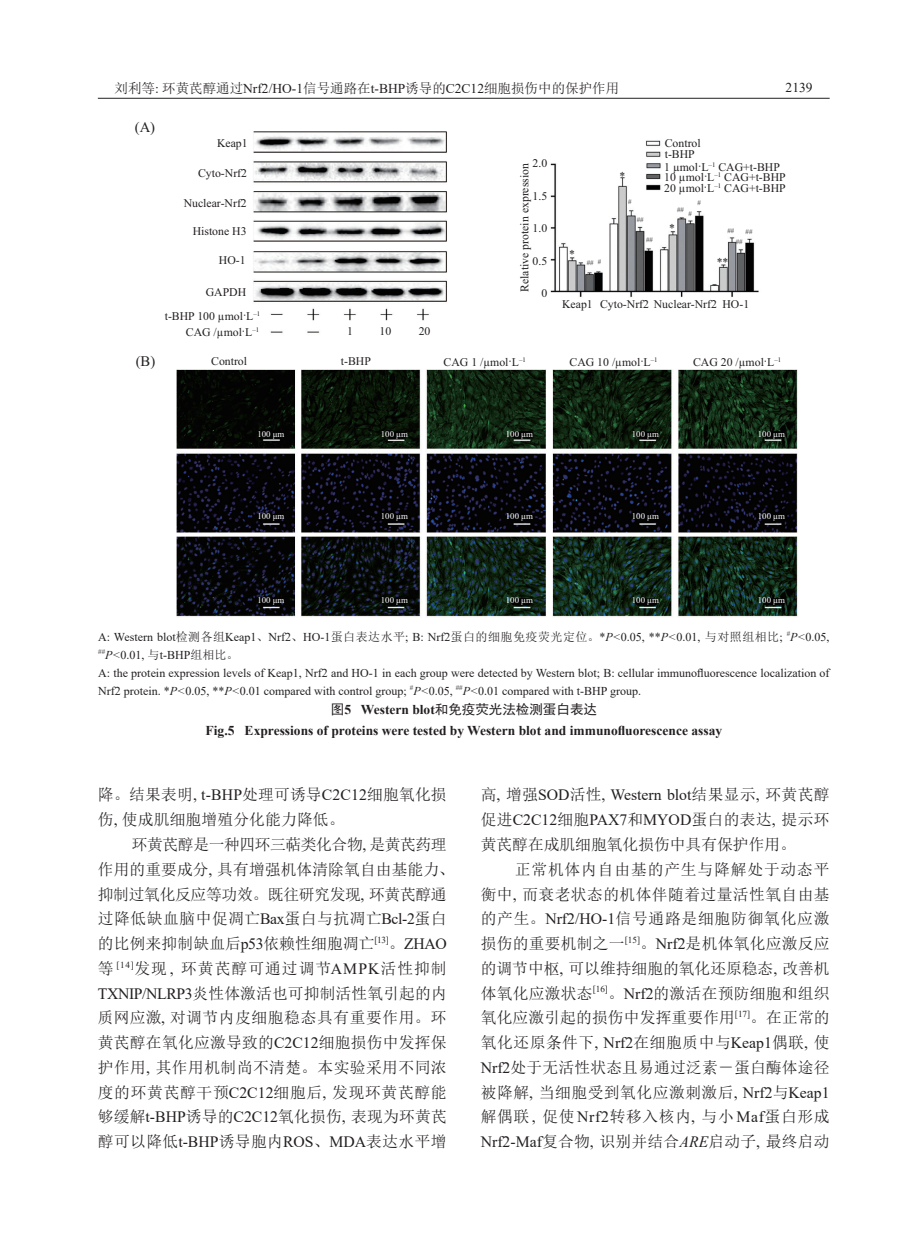
<style>
.page{position:relative;width:919px;height:1238px;background:#fff}
.page>*{position:absolute;margin:0;border:0;box-sizing:border-box;transform-origin:0 0}
.正文{font:15.75px/24.8px "Sim Sun";letter-spacing:.015em;color:#231f20}
.t1{font:14.7px "Times New Roman";color:#231f20}
.表头_图题{font:700 13.5px "Times New Roman";color:#231f20}
.t2{font:13.5px "Sim Sun";color:#231f20}
.表头_图题-2{font:13.5px "Sim Hei";color:#231f20}
.t3{font:13.5px "Times New Roman";color:#231f20}
.表格_图注{font:12px/18px "Times New Roman";color:#231f20}
.t4{font:11.7px/23.1px "Times New Roman";color:#231f20}
.t5{font:8.85px "Times New Roman";color:#fff}
.t6{font:6.9px "Times New Roman";color:#231f20}
.s1{font-family:"Times New Roman"}
.s2{font-family:"Sim Sun"}
.s3{font-style:italic}
.s4{font-family:"Times New Roman";font-weight:700}
.s5{font-family:"Times New Roman";font-style:italic}
</style>
<div class="page">
<hr style="left:98px;top:98px;width:731px;height:1px;background:#231f20">
<img style="left:176px;top:131px;width:622px;height:486px">
<p class="t2" style="left:114px;top:81px;width:506px">刘利等<span class="s1">:</span> 环黄芪醇通过<span class="s1">Nrf2/HO-1</span>信号通路在<span class="s1">t-BHP</span>诱导的<span class="s1">C2C12</span>细胞损伤中的保护作用</p>
<p class="t3" style="left:785px;top:78px;width:28px">2139</p>
<p class="t1" style="left:135px;top:122px;width:22px">(A)</p>
<p class="t1" style="left:136px;top:356px;width:21px">(B)</p>
<p class="t4" style="left:217px;top:133px;width:32px">Keap1</p>
<p class="t4" style="left:198px;top:162px;width:50px">Cyto-Nrf2</p>
<p class="t4" style="left:184px;top:192px;width:65px">Nuclear-Nrf2</p>
<p class="t4" style="left:193px;top:221px;width:55px">Histone H3</p>
<p class="t4" style="left:219px;top:250px;width:28px">HO-1</p>
<p class="t4" style="left:206px;top:282px;width:42px">GAPDH</p>
<p class="t4" style="left:165px;top:305px;width:97px">t-BHP 100 µmol·L<sup>–1</sup></p>
<p class="t4" style="left:186px;top:321px;width:68px">CAG /µmol·L</p>
<p class="t4" style="left:347px;top:321px;width:7px">1</p>
<p class="t4" style="left:379px;top:321px;width:13px">10</p>
<p class="t4" style="left:418px;top:321px;width:13px">20</p>
<p class="t6" style="left:252px;top:327px;width:8px">–1</p>
<p class="t4" style="left:532px;top:153px;width:16px">2.0</p>
<p class="t4" style="left:532px;top:185px;width:16px">1.5</p>
<p class="t4" style="left:532px;top:218px;width:16px">1.0</p>
<p class="t4" style="left:532px;top:250px;width:16px">0.5</p>
<p class="t4" style="left:541px;top:282px;width:7px">0</p>
<p class="t4" style="left:514px;top:292px;width:130px;rotate:-90deg">Relative protein expression</p>
<p class="t4" style="left:619px;top:165px;width:7px">*</p>
<p class="t4" style="left:664px;top:133px;width:117px">Control<br>1 µmol·L<sup>–1</sup> CAG+t-BHP</p>
<p class="t4" style="left:664px;top:173px;width:123px;line-height:10.6px">10 µmol·L<sup>–1</sup> CAG+t-BHP<br>20 µmol·L<sup>–1</sup> CAG+t-BHP</p>
<p class="t4" style="left:664px;top:144px;width:32px">t-BHP</p>
<p class="t4" style="left:569px;top:244px;width:7px">*</p>
<p class="t6" style="left:597px;top:259px;width:5px">#</p>
<p class="t6" style="left:586px;top:260px;width:8px">##</p>
<p class="t6" style="left:628px;top:199px;width:5px">#</p>
<p class="t6" style="left:697px;top:200px;width:5px">#</p>
<p class="t6" style="left:688px;top:211px;width:5px">#</p>
<p class="t6" style="left:677px;top:208px;width:8px">##</p>
<p class="t6" style="left:636px;top:217px;width:8px">##</p>
<p class="t4" style="left:669px;top:218px;width:7px">*</p>
<p class="t6" style="left:646px;top:237px;width:8px">##</p>
<p class="t6" style="left:727px;top:228px;width:8px">##</p>
<p class="t6" style="left:745px;top:229px;width:8px">##</p>
<p class="t4" style="left:716px;top:251px;width:13px">**</p>
<p class="t6" style="left:735px;top:239px;width:8px">##</p>
<p class="t4" style="left:562px;top:293px;width:32px">Keap1</p>
<p class="t4" style="left:600px;top:293px;width:118px">Cyto-Nrf2 Nuclear-Nrf2</p>
<p class="t4" style="left:722px;top:293px;width:28px">HO-1</p>
<p class="t4" style="left:211px;top:350px;width:37px">Control</p>
<p class="t4" style="left:341px;top:350px;width:32px">t-BHP</p>
<p class="t4" style="left:443px;top:351px;width:84px">CAG 1 /µmol·L<sup>–1</sup></p>
<p class="t4" style="left:569px;top:351px;width:90px">CAG 10 /µmol·L<sup>–1</sup></p>
<p class="t4" style="left:693px;top:351px;width:90px">CAG 20 /µmol·L<sup>–1</sup></p>
<p class="t5" style="left:257px;top:431px;width:29px">100 μm</p>
<p class="t5" style="left:381px;top:431px;width:29px">100 μm</p>
<p class="t5" style="left:506px;top:431px;width:29px">100 μm</p>
<p class="t5" style="left:631px;top:431px;width:29px">100 μm</p>
<p class="t5" style="left:757px;top:431px;width:29px">100 μm</p>
<p class="t5" style="left:257px;top:512px;width:29px">100 μm</p>
<p class="t5" style="left:381px;top:512px;width:29px">100 μm</p>
<p class="t5" style="left:506px;top:512px;width:29px">100 μm</p>
<p class="t5" style="left:631px;top:512px;width:29px">100 μm</p>
<p class="t5" style="left:757px;top:512px;width:29px">100 μm</p>
<p class="t5" style="left:257px;top:596px;width:29px">100 μm</p>
<p class="t5" style="left:381px;top:596px;width:29px">100 μm</p>
<p class="t5" style="left:506px;top:596px;width:29px">100 μm</p>
<p class="t5" style="left:631px;top:596px;width:29px">100 μm</p>
<p class="t5" style="left:757px;top:596px;width:29px">100 μm</p>
<p class="表格_图注" style="left:98px;top:627px;width:732px">A: Western blot<span class="s2">检测各组</span>Keap1<span class="s2">、</span>Nrf2<span class="s2">、</span>HO-1<span class="s2">蛋白表达水平</span>; B: Nrf2<span class="s2">蛋白的细胞免疫荧光定位。</span>*<span class="s3">P&lt;</span>0.05, **<span class="s3">P&lt;</span>0.01, <span class="s2">与对照组相比</span>; <sup>#</sup><span class="s3">P&lt;</span>0.05, <sup>##</sup><span class="s3">P&lt;</span>0.01, <span class="s2">与</span>t-BHP<span class="s2">组相比。</span></p>
<p class="表格_图注" style="left:98px;top:663px;width:732px">A: the protein expression levels of Keap1, Nrf2 and HO-1 in each group were detected by Western blot; B: cellular immunofluorescence localization of<br>Nrf2 protein. *<span class="s3">P&lt;</span>0.05, **<span class="s3">P&lt;</span>0.01 compared with control group; <sup>#</sup><span class="s3">P&lt;</span>0.05, <sup>##</sup><span class="s3">P&lt;</span>0.01 compared with t-BHP group.</p>
<p class="表头_图题-2" style="left:331px;top:702px;width:268px">图<span class="s4">5 Western blot</span>和免疫荧光法检测蛋白表达</p>
<p class="表头_图题" style="left:206px;top:720px;width:518px">Fig.5 Expressions of proteins were tested by Western blot and immunofluorescence assay</p>
<p class="正文" style="left:98px;top:782px;width:350px">降。结果表明<span class="s1">, t-BHP</span>处理可诱导<span class="s1">C2C12</span>细胞氧化损伤<span class="s1">,</span> 使成肌细胞增殖分化能力降低。</p>
<p class="正文" style="left:98px;top:832px;width:358px;text-indent:34px">环黄芪醇是一种四环三萜类化合物<span class="s1">,</span> 是黄芪药理作用的重要成分<span class="s1">,</span> 具有增强机体清除氧自由基能力、抑制过氧化反应等功效。既往研究发现<span class="s1">,</span> 环黄芪醇通过降低缺血脑中促凋亡<span class="s1">Bax</span>蛋白与抗凋亡<span class="s1">Bcl-2</span>蛋白的比例来抑制缺血后<span class="s1">p53</span>依赖性细胞凋亡<sup>[13]</sup>。<span class="s1">ZHAO</span>等 <sup>[14]</sup>发现 <span class="s1">,</span> 环黄芪醇可通过调节<span class="s1">AMPK</span>活性抑制<br><span class="s1">TXNIP/NLRP3</span>炎性体激活也可抑制活性氧引起的内质网应激<span class="s1">,</span> 对调节内皮细胞稳态具有重要作用。环黄芪醇在氧化应激导致的<span class="s1">C2C12</span>细胞损伤中发挥保护作用<span class="s1">,</span> 其作用机制尚不清楚。本实验采用不同浓度的环黄芪醇干预<span class="s1">C2C12</span>细胞后<span class="s1">,</span> 发现环黄芪醇能够缓解<span class="s1">t-BHP</span>诱导的<span class="s1">C2C12</span>氧化损伤<span class="s1">,</span> 表现为环黄芪醇可以降低<span class="s1">t-BHP</span>诱导胞内<span class="s1">ROS</span>、<span class="s1">MDA</span>表达水平增</p>
<p class="正文" style="left:480px;top:782px;width:350px;text-align:justify">高<span class="s1">,</span> 增强<span class="s1">SOD</span>活性<span class="s1">, Western blot</span>结果显示<span class="s1">,</span> 环黄芪醇促进<span class="s1">C2C12</span>细胞<span class="s1">PAX7</span>和<span class="s1">MYOD</span>蛋白的表达<span class="s1">,</span> 提示环黄芪醇在成肌细胞氧化损伤中具有保护作用。</p>
<p class="正文" style="left:480px;top:856px;width:350px;text-align:justify;text-indent:34px">正常机体内自由基的产生与降解处于动态平衡中<span class="s1">,</span> 而衰老状态的机体伴随着过量活性氧自由基的产生。<span class="s1">Nrf2/HO-1</span>信号通路是细胞防御氧化应激损伤的重要机制之一<sup>[15]</sup>。<span class="s1">Nrf2</span>是机体氧化应激反应的调节中枢<span class="s1">,</span> 可以维持细胞的氧化还原稳态<span class="s1">,</span> 改善机体氧化应激状态<sup>[16]</sup>。<span class="s1">Nrf2</span>的激活在预防细胞和组织氧化应激引起的损伤中发挥重要作用<sup>[17]</sup>。在正常的氧化还原条件下<span class="s1">, Nrf2</span>在细胞质中与<span class="s1">Keap1</span>偶联<span class="s1">,</span> 使<span class="s1">Nrf2</span>处于无活性状态且易通过泛素－蛋白酶体途径被降解<span class="s1">,</span> 当细胞受到氧化应激刺激后<span class="s1">, Nrf2</span>与<span class="s1">Keap1</span>解偶联<span class="s1">,</span> 促使<span class="s1">Nrf2</span>转移入核内<span class="s1">,</span> 与小<span class="s1">Maf</span>蛋白形成<span class="s1">Nrf2-Maf</span>复合物<span class="s1">,</span> 识别并结合<span class="s5">ARE</span>启动子<span class="s1">,</span> 最终启动</p>
</div>
